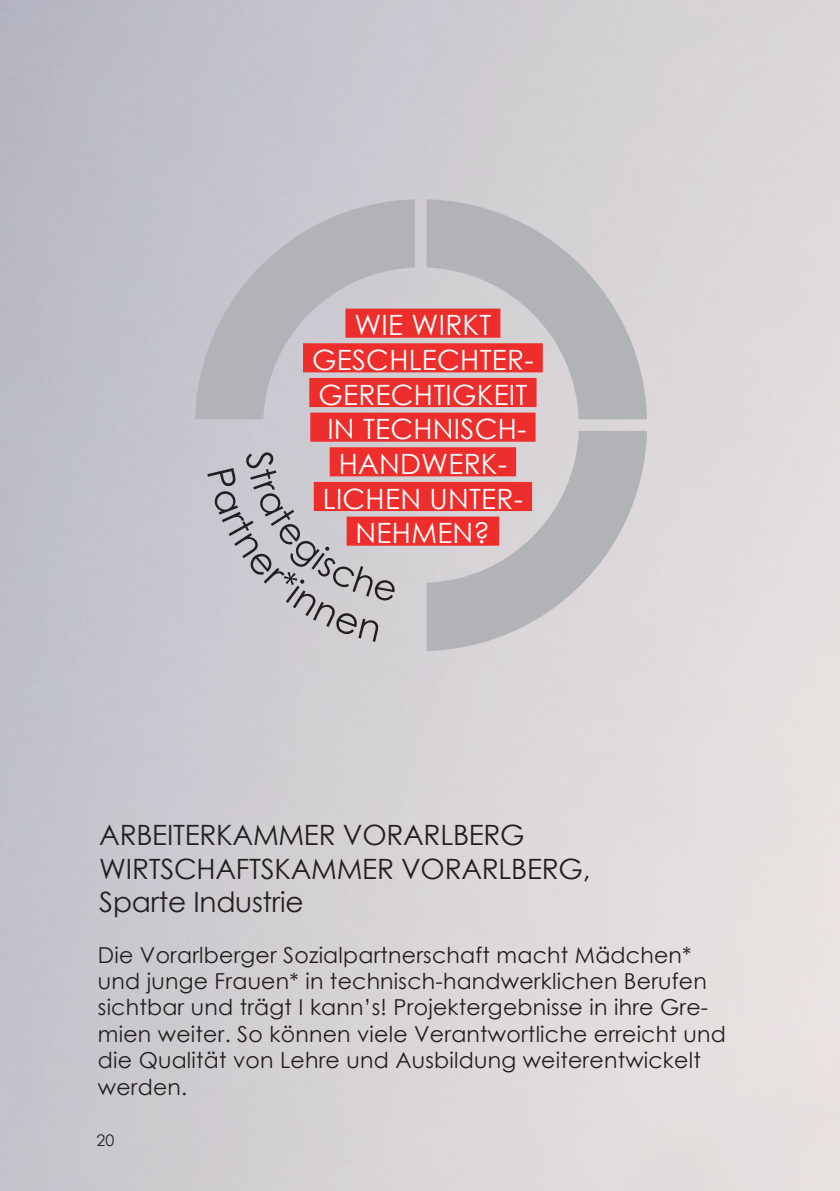
<style>
.page{position:relative;width:840px;height:1191px;background:#fff}
.page>*{position:absolute;margin:0;border:0;box-sizing:border-box;transform-origin:0 0}
.t1{font:28px "Century Gothic";letter-spacing:.01em;color:#fff}
.t2{font:28px "Century Gothic";letter-spacing:-.01em;color:#231f20}
.t3{font:22px/26.4px "Century Gothic";letter-spacing:.01em;color:#231f20}
.t4{font:16px "Century Gothic";color:#231f20}
</style>
<div class="page">
<div style="left:0;top:0;width:839px;height:1191px;background:linear-gradient(to right,#bfbfc9,#e7e1e0)"></div>
<svg style="left:195px;top:199px;width:219px;height:220px;background:#bdbcc2"></svg>
<svg style="left:426px;top:431px;width:220px;height:220px;background:#c5c4c7"></svg>
<svg style="left:426px;top:199px;width:220px;height:220px;background:#c3c1c5"></svg>
<div style="left:345px;top:308px;width:155px;height:30px;background:#ee2e2c"></div>
<div style="left:303px;top:343px;width:239px;height:29px;background:#ee2e2c"></div>
<div style="left:309px;top:378px;width:227px;height:29px;background:#ee2e2c"></div>
<div style="left:310px;top:412px;width:225px;height:30px;background:#ee2e2c"></div>
<div style="left:329px;top:447px;width:187px;height:29px;background:#ee2e2c"></div>
<div style="left:313px;top:482px;width:219px;height:29px;background:#ee2e2c"></div>
<div style="left:346px;top:516px;width:153px;height:30px;background:#ee2e2c"></div>
<svg style="left:207px;top:452px;width:187px;height:190px;background:#c3a5aa"></svg>
<p class="t1" style="left:354px;top:306px;width:138px">wie wirkt</p>
<p class="t1" style="left:312px;top:340px;width:223px">Geschlechter-</p>
<p class="t1" style="left:318px;top:375px;width:210px">gerec htigkeit</p>
<p class="t1" style="left:327px;top:410px;width:122px">in technisc</p>
<p class="t1" style="left:497px;top:410px;width:30px">h-</p>
<p class="t1" style="left:338px;top:444px;width:43px">handw</p>
<p class="t1" style="left:448px;top:444px;width:60px">erk-</p>
<p class="t1" style="left:322px;top:479px;width:202px">lichen Unter-</p>
<p class="t1" style="left:355px;top:514px;width:136px">nehmen?</p>
<p class="t2" style="left:99px;top:815px;width:139px">Arbeiterkamm</p>
<p class="t2" style="left:304px;top:815px;width:216px">er Vorarlberg</p>
<p class="t2" style="left:99px;top:849px;width:183px">Wirtsc haftskamm</p>
<p class="t2" style="left:362px;top:849px;width:230px">er Vorarlberg,</p>
<p class="t2" style="left:99px;top:882px;width:206px">Sparte Industrie</p>
<p class="t3" style="left:98px;top:941px;width:629px">Die Vorarlberger Sozialpartnerschaft macht Mädchen* und junge Frauen* in technisch-handwerklichen Berufen sichtbar und trägt I kann’s! Projektergebnisse in ihre Gre&shy;mien weiter. So können viele Verantwortliche erreicht und die Qualität von Lehre und Ausbildung weiterentwickelt werden.</p>
<p class="t4" style="left:96px;top:1129px;width:19px">20</p>
</div>
